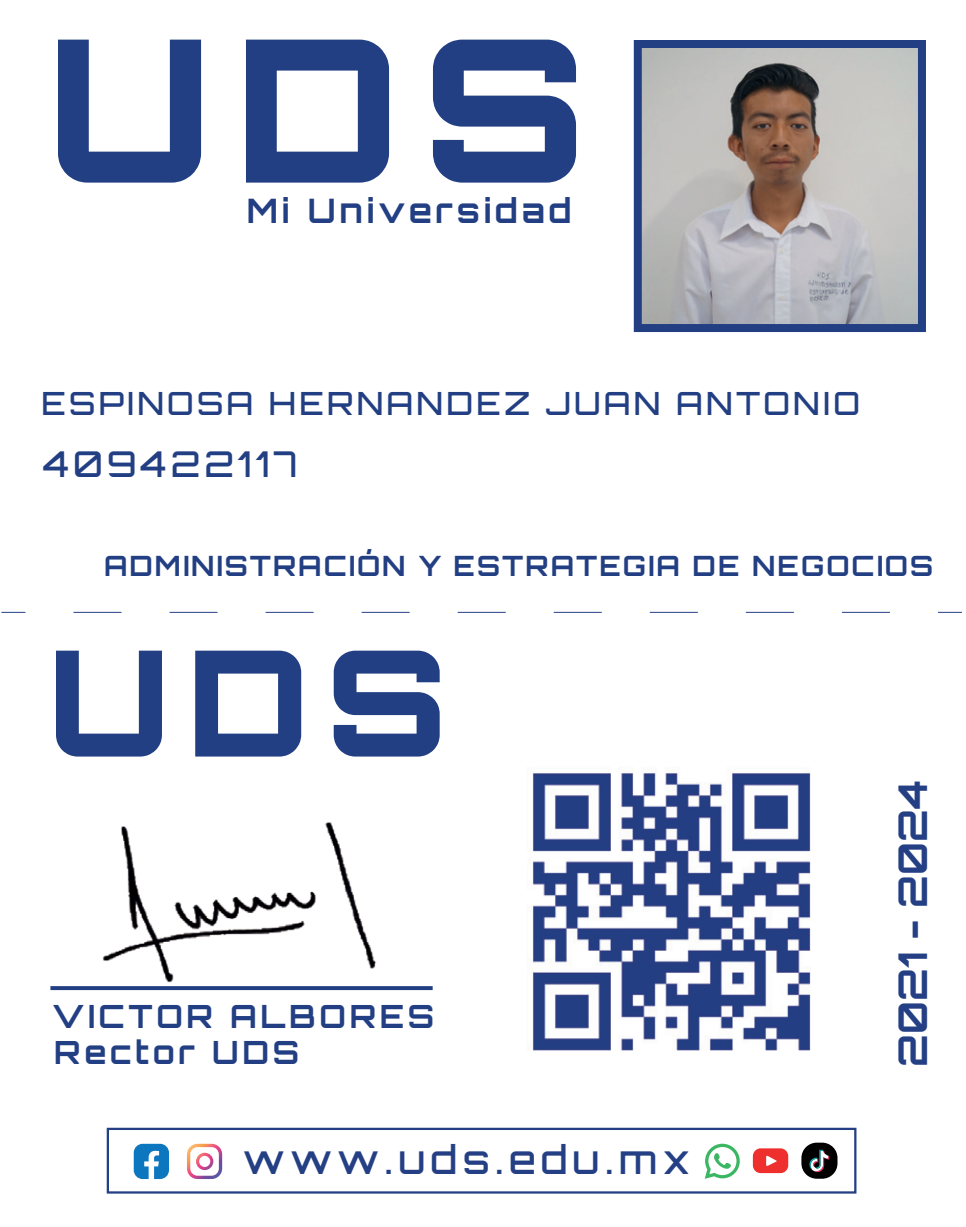
<style>
.page{position:relative;width:966px;height:1227px;background:#fff}
.page>*{position:absolute;margin:0;border:0;box-sizing:border-box;transform-origin:0 0}
.t1{font:700 39.6px "Orbitron";color:#243f84}
.t2{font:500 39.2px "Orbitron";letter-spacing:.135em;color:#243f84}
.t3{font:500 35.6px "Orbitron";letter-spacing:.115em;color:#233f83}
.t4{font:700 33.6px "Orbitron";letter-spacing:.115em;color:#233f83}
.t5{font:500 32px "Orbitron";letter-spacing:.1em;color:#233f83}
.t6{font:700 32px/36px "Orbitron";letter-spacing:.115em;color:#233f83}
.t7{font:700 28px "Orbitron";letter-spacing:.075em;color:#233f83}
</style>
<div class="page">
<img style="left:642px;top:49px;width:274px;height:274px">
<div style="left:633px;top:40px;width:292px;height:292px;border:8px solid #233f83"></div>
<svg style="left:58px;top:40px;width:143px;height:143px"></svg>
<svg style="left:246px;top:40px;width:143px;height:143px"></svg>
<svg style="left:433px;top:40px;width:143px;height:143px"></svg>
<svg style="left:56px;top:651px;width:106px;height:105px"></svg>
<svg style="left:195px;top:651px;width:106px;height:105px"></svg>
<svg style="left:334px;top:651px;width:105px;height:105px"></svg>
<div style="left:50px;top:986px;width:382px;height:4px;border:2px solid #233f83"></div>
<img style="left:94px;top:822px;width:288px;height:169px">
<svg style="left:187px;top:1144px;width:35px;height:35px"></svg>
<svg style="left:704px;top:1144px;width:35px;height:35px"></svg>
<svg style="left:752px;top:1148px;width:36px;height:25px"></svg>
<div style="left:107px;top:1128px;width:749px;height:65px;border:2px solid #243f84"></div>
<div style="left:801px;top:1143px;width:36px;height:36px;background:#000001;border-radius:15px"></div>
<svg style="left:809px;top:1150px;width:20px;height:22px"></svg>
<img style="left:531px;top:770px;width:280px;height:281px">
<svg style="left:1px;top:612px;width:24px;height:1px"></svg>
<svg style="left:73px;top:612px;width:817px;height:1px"></svg>
<svg style="left:938px;top:612px;width:23px;height:1px"></svg>
<svg style="left:134px;top:1144px;width:35px;height:35px"></svg>
<p class="t4" style="left:247px;top:191px;width:326px">Mi Universidad</p>
<p class="t5" style="left:41px;top:383px;width:819px">ESPINOSA HERNANDEZ JUAN ANTONIO</p>
<p class="t3" style="left:43px;top:442px;width:256px">409422117</p>
<p class="t7" style="left:104px;top:549px;width:830px">ADMINISTRACIÓN Y ESTRATEGIA DE NEGOCIOS</p>
<p class="t6" style="left:52px;top:998px;width:383px">VICTOR ALBORES<br>Rector UDS</p>
<h2 class="t2" style="left:243px;top:1135px;width:448px">www.uds.edu.mx</h2>
<h1 class="t1" style="left:888px;top:1067px;width:289px;rotate:-90deg">2021 - 2024</h1>
</div>
